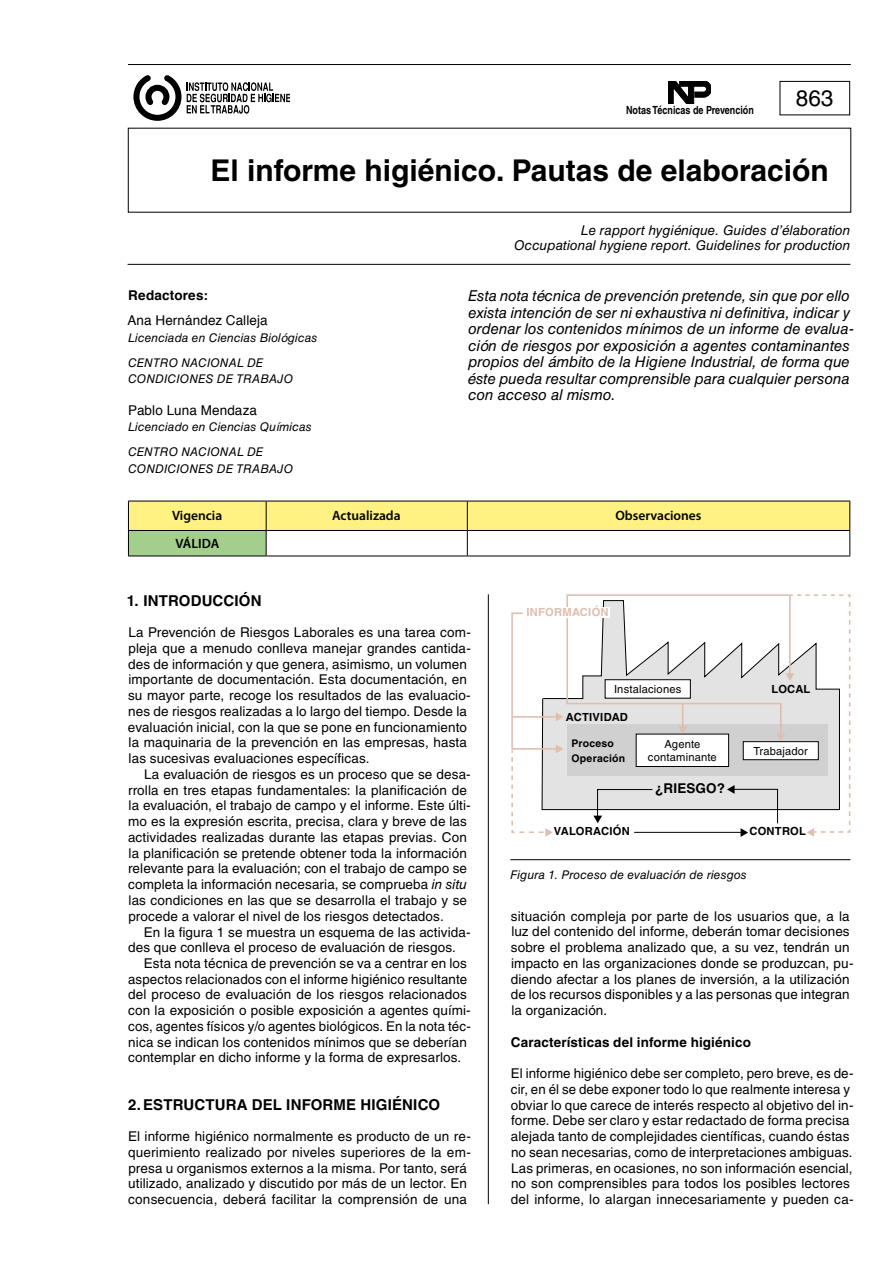
<style>
.page{position:relative;width:893px;height:1263px;background:#fff}
.page>*{position:absolute;margin:0;border:0;box-sizing:border-box;transform-origin:0 0}
.t1{font:700 30px "Helvetica LT Std";color:#000}
.t2{font:22.5px "Helvetica LT Std";color:#000}
.t3{font:italic 15px/16.5px "Helvetica LT Std";color:#000}
.t4{font:700 15px "Helvetica LT Std";letter-spacing:.01em;color:#000}
.t5{font:13.5px/15.8px "Helvetica LT Std";letter-spacing:.01em;color:#000}
.t6{font:italic 13.5px/15px "Helvetica LT Std";letter-spacing:.005em;color:#000;text-align:right}
.t7{font:700 13.5px "Helvetica LT Std";letter-spacing:.01em;color:#000}
.t8{font:600 13.5px "Myriad Pro";color:#000}
.t9{font:13.5px "Helvetica";letter-spacing:.005em;color:#000}
.t10{font:700 13.5px "Helvetica";letter-spacing:.015em;color:#000}
.t11{font:italic 12px/25px "Helvetica LT Std";letter-spacing:.01em;color:#000}
.t12{font:11.25px/13.6px "Helvetica LT Std";letter-spacing:.015em;color:#000;text-align:center}
.t13{font:700 11.25px "Helvetica LT Std";letter-spacing:.02em;color:#000}
.t14{font:700 11.25px "Helvetica LT Std";color:#000;scale:.8 1}
.t15{font:700 11.25px "Helvetica LT Std";letter-spacing:.02em;color:#dfbeaf}
.t16{font:700 11.25px "Helvetica LT Std";color:#000}
.t17{font:700 10.5px/15.1px "Helvetica LT Std";letter-spacing:.02em;color:#000}
.s1{font-style:italic}
</style>
<div class="page">
<hr style="left:128px;top:64px;width:723px;height:1px;background:#000">
<svg style="left:669px;top:81px;width:42px;height:23px"></svg>
<svg style="left:133px;top:75px;width:156px;height:46px"></svg>
<hr style="left:488px;top:594px;width:1px;height:610px;background:#000">
<div style="left:780px;top:81px;width:70px;height:34px;border:1px solid #000"></div>
<hr style="left:128px;top:264px;width:722px;height:1px;background:#000">
<hr style="left:510px;top:859px;width:340px;height:1px;background:#000">
<svg style="left:511px;top:594px;width:340px;height:243px"></svg>
<svg style="left:128px;top:501px;width:722px;height:55px"></svg>
<hr style="left:128px;top:556px;width:138px;height:1px;background:#000">
<hr style="left:266px;top:556px;width:201px;height:1px;background:#000">
<hr style="left:467px;top:556px;width:383px;height:1px;background:#000">
<p class="t14" style="left:626px;top:103px;width:161px">Notas Técnicas de Prevención</p>
<h2 class="t2" style="left:796px;top:85px;width:39px">863</h2>
<h1 class="t1" style="left:211px;top:152px;width:620px">El informe higiénico. Pautas de elaboración</h1>
<p class="t10" style="left:128px;top:284px;width:81px">Redactores:</p>
<p class="t9" style="left:127px;top:310px;width:142px">Ana Hernández Calleja</p>
<p class="t11" style="left:128px;top:325px;width:191px">Licenciada en Ciencias Biológicas<br>CENTRO NACIONAL DE</p>
<p class="t11" style="left:128px;top:366px;width:166px">CONDICIONES DE TRABAJO</p>
<p class="t9" style="left:128px;top:399px;width:130px">Pablo Luna Mendaza</p>
<p class="t11" style="left:128px;top:414px;width:185px">Licenciado en Ciencias Químicas<br>CENTRO NACIONAL DE</p>
<p class="t11" style="left:128px;top:456px;width:166px">CONDICIONES DE TRABAJO</p>
<p class="t6" style="left:514px;top:223px;width:338px">Le rapport hygiénique. Guides d’élaboration<br>Occupational hygiene report. Guidelines for production</p>
<p class="t3" style="left:467px;top:287px;width:388px">Esta nota técnica de prevención pretende, sin que por ello exista intención de ser ni exhaustiva ni definitiva, indicar y ordenar los contenidos mínimos de un informe de evalua&shy;ción de riesgos por exposición a agentes contaminantes propios del ámbito de la Higiene Industrial, de forma que éste pueda resultar comprensible para cualquier persona con acceso al mismo.</p>
<p class="t8" style="left:172px;top:507px;width:52px">Vigencia</p>
<p class="t8" style="left:332px;top:507px;width:70px">Actualizada</p>
<p class="t8" style="left:615px;top:507px;width:88px">Observaciones</p>
<p class="t8" style="left:176px;top:535px;width:45px">VÁLIDA</p>
<p class="t4" style="left:127px;top:591px;width:136px">1. INTRODUCCIÓN</p>
<p class="t5" style="left:128px;top:624px;width:344px">La Prevención de Riesgos Laborales es una tarea com&shy;pleja que a menudo conlleva manejar grandes cantida&shy;des de información y que genera, asimismo, un volumen importante de documentación. Esta documentación, en su mayor parte, recoge los resultados de las evaluacio&shy;nes de riesgos realizadas a lo largo del tiempo. Desde la evaluación inicial, con la que se pone en funcionamiento la maquinaria de la prevención en las empresas, hasta las sucesivas evaluaciones específicas.</p>
<p class="t5" style="left:128px;top:766px;width:344px;text-indent:16px">La evaluación de riesgos es un proceso que se desa&shy;rrolla en tres etapas fundamentales: la planificación de la evaluación, el trabajo de campo y el informe. Este últi&shy;mo es la expresión escrita, precisa, clara y breve de las actividades realizadas durante las etapas previas. Con la planificación se pretende obtener toda la información relevante para la evaluación; con el trabajo de campo se completa la información necesaria, se comprueba <span class="s1">in situ </span>las condiciones en las que se desarrolla el trabajo y se procede a valorar el nivel de los riesgos detectados.</p>
<p class="t5" style="left:128px;top:924px;width:344px;text-indent:16px">En la figura 1 se muestra un esquema de las activida&shy;des que conlleva el proceso de evaluación de riesgos.</p>
<p class="t5" style="left:128px;top:955px;width:344px;text-indent:16px">Esta nota técnica de prevención se va a centrar en los aspectos relacionados con el informe higiénico resultante del proceso de evaluación de los riesgos relacionados con la exposición o posible exposición a agentes quími&shy;cos, agentes físicos y/o agentes biológicos. En la nota téc&shy;nica se indican los contenidos mínimos que se deberían contemplar en dicho informe y la forma de expresarlos.</p>
<p class="t4" style="left:128px;top:1095px;width:314px">2.ESTRUCTURA DEL INFORME HIGIÉNICO</p>
<p class="t5" style="left:128px;top:1128px;width:344px">El informe higiénico normalmente es producto de un re&shy;querimiento realizado por niveles superiores de la em&shy;presa u organismos externos a la misma. Por tanto, será utilizado, analizado y discutido por más de un lector. En consecuencia, deberá facilitar la comprensión de una</p>
<p class="t15" style="left:527px;top:605px;width:84px">INFORMACIÓN</p>
<p class="t12" style="left:614px;top:682px;width:69px">Instalaciones</p>
<p class="t13" style="left:566px;top:710px;width:64px">ACTIVIDAD</p>
<p class="t17" style="left:571px;top:735px;width:55px">Proceso<br>Operación</p>
<p class="t13" style="left:554px;top:824px;width:78px">VALORACIÓN</p>
<p class="t12" style="left:648px;top:737px;width:70px">Agente contaminante</p>
<p class="t7" style="left:655px;top:780px;width:71px">¿RIESGO?</p>
<p class="t16" style="left:771px;top:682px;width:40px">LOCAL</p>
<p class="t12" style="left:753px;top:744px;width:56px">Trabajador</p>
<p class="t13" style="left:749px;top:824px;width:58px">CONTROL</p>
<p class="t11" style="left:510px;top:862px;width:238px">Figura 1. Proceso de evaluación de riesgos</p>
<p class="t5" style="left:511px;top:908px;width:344px">situación compleja por parte de los usuarios que, a la luz del contenido del informe, deberán tomar decisiones sobre el problema analizado que, a su vez, tendrán un impacto en las organizaciones donde se produzcan, pu&shy;diendo afectar a los planes de inversión, a la utilización de los recursos disponibles y a las personas que integran la organización.</p>
<p class="t7" style="left:511px;top:1034px;width:242px">Características del informe higiénico</p>
<p class="t5" style="left:511px;top:1065px;width:344px">El informe higiénico debe ser completo, pero breve, es de&shy;cir, en él se debe exponer todo lo que realmente interesa y obviar lo que carece de interés respecto al objetivo del in&shy;forme. Debe ser claro y estar redactado de forma precisa alejada tanto de complejidades científicas, cuando éstas no sean necesarias, como de interpretaciones ambiguas.<br>Las primeras, en ocasiones, no son información esencial, no son comprensibles para todos los posibles lectores del informe, lo alargan innecesariamente y pueden ca-</p>
</div>
